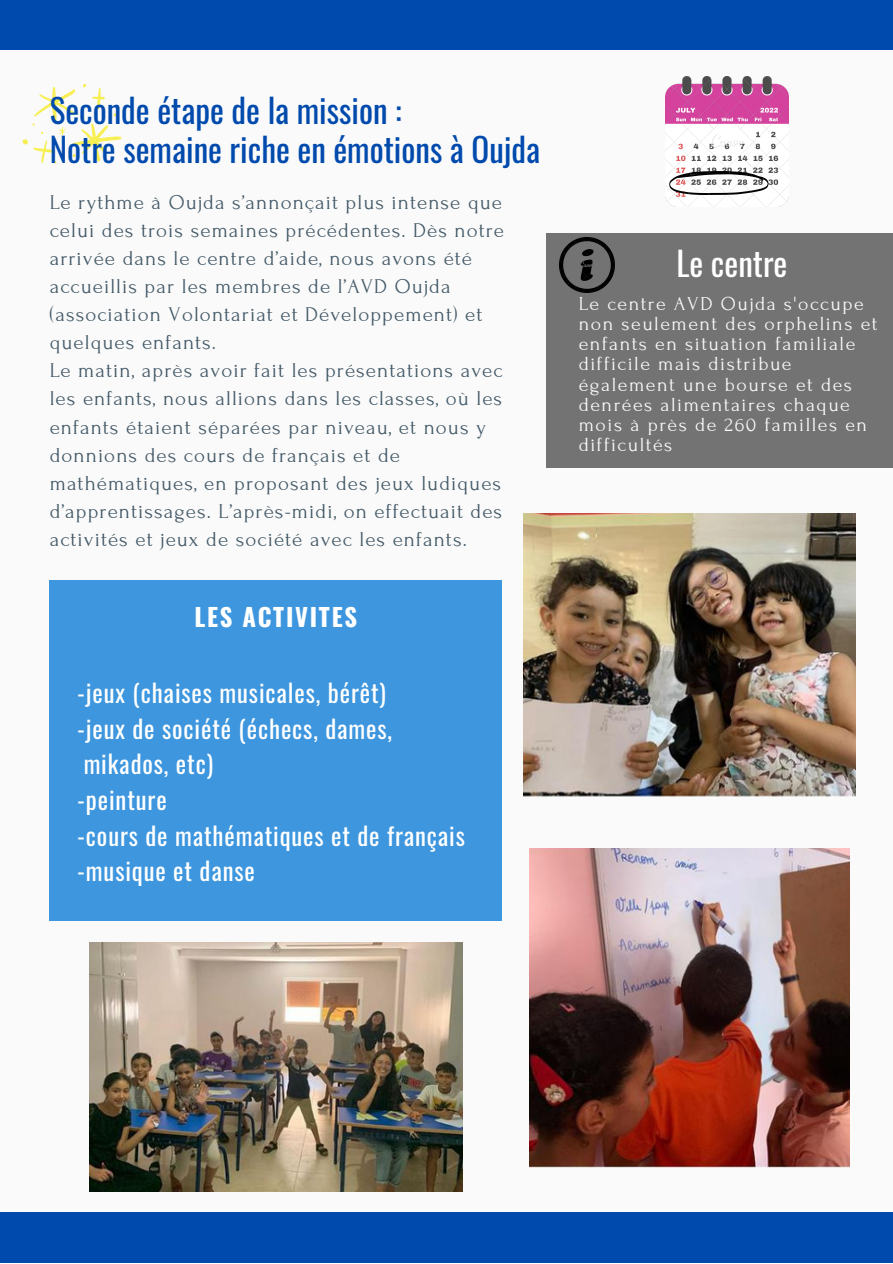
<style>
.page{position:relative;width:893px;height:1264px;background:#fff}
.page>*{position:absolute;margin:0;border:0;box-sizing:border-box;transform-origin:0 0}
.t1{font:33px/39.3px "Oswald";color:#004aad}
.t2{font:33px "Oswald";color:#fff}
.t3{font:24.6px/35.7px "Oswald";letter-spacing:.035em;color:#fff}
.t4{font:700 24.6px "Oswald";letter-spacing:.07em;color:#fff}
.t5{font:21px/28px "Forum";letter-spacing:.05em;color:#435967}
.t6{font:19.8px/20.2px "Forum";letter-spacing:.075em;color:#fafafa}
</style>
<div class="page">
<div style="left:0;top:0;width:892px;height:1262px;background:#fafafa"></div>
<div style="left:0;top:0;width:892px;height:50px;background:#004aad"></div>
<div style="left:0;top:1211px;width:892px;height:51px;background:#004aad"></div>
<img style="left:665px;top:76px;width:123px;height:131px">
<img style="left:669px;top:172px;width:99px;height:22px">
<svg style="left:22px;top:84px;width:99px;height:79px"></svg>
<div style="left:546px;top:233px;width:346px;height:234px;background:#737373"></div>
<img style="left:559px;top:238px;width:55px;height:55px">
<div style="left:50px;top:580px;width:452px;height:341px;background:#3d96de"></div>
<img style="left:524px;top:514px;width:331px;height:283px">
<img style="left:529px;top:848px;width:320px;height:319px">
<img style="left:89px;top:942px;width:373px;height:249px">
<h1 class="t1" style="left:50px;top:89px;width:492px">Seconde étape de la mission :<br>Notre semaine riche en émotions à Oujda</h1>
<p class="t5" style="left:50px;top:188px;width:456px">Le rythme à Oujda s’annonçait plus intense que celui des trois semaines précédentes. Dès notre arrivée dans le centre d’aide, nous avons été accueillis par les membres de l’AVD Oujda (association Volontariat et Développement) et quelques enfants.<br>Le matin, après avoir fait les présentations avec les enfants, nous allions dans les classes, où les enfants étaient séparées par niveau, et nous y donnions des cours de français et de mathématiques, en proposant des jeux ludiques d’apprentissages. L’après-midi, on effectuait des activités et jeux de société avec les enfants.</p>
<p class="t4" style="left:194px;top:597px;width:164px">LES ACTIVITES</p>
<p class="t3" style="left:77px;top:674px;width:389px">-jeux (chaises musicales, bérêt)<br>-jeux de société (échecs, dames, mikados, etc)<br>-peinture<br>-cours de mathématiques et de français -musique et danse</p>
<h1 class="t2" style="left:676px;top:237px;width:113px">Le centre</h1>
<p class="t6" style="left:578px;top:293px;width:300px">Le centre AVD Oujda s'occupe non seulement des orphelins et enfants en situation familiale difficile mais distribue également une bourse et des denrées alimentaires chaque mois à près de 260 familles en difficultés</p>
</div>
